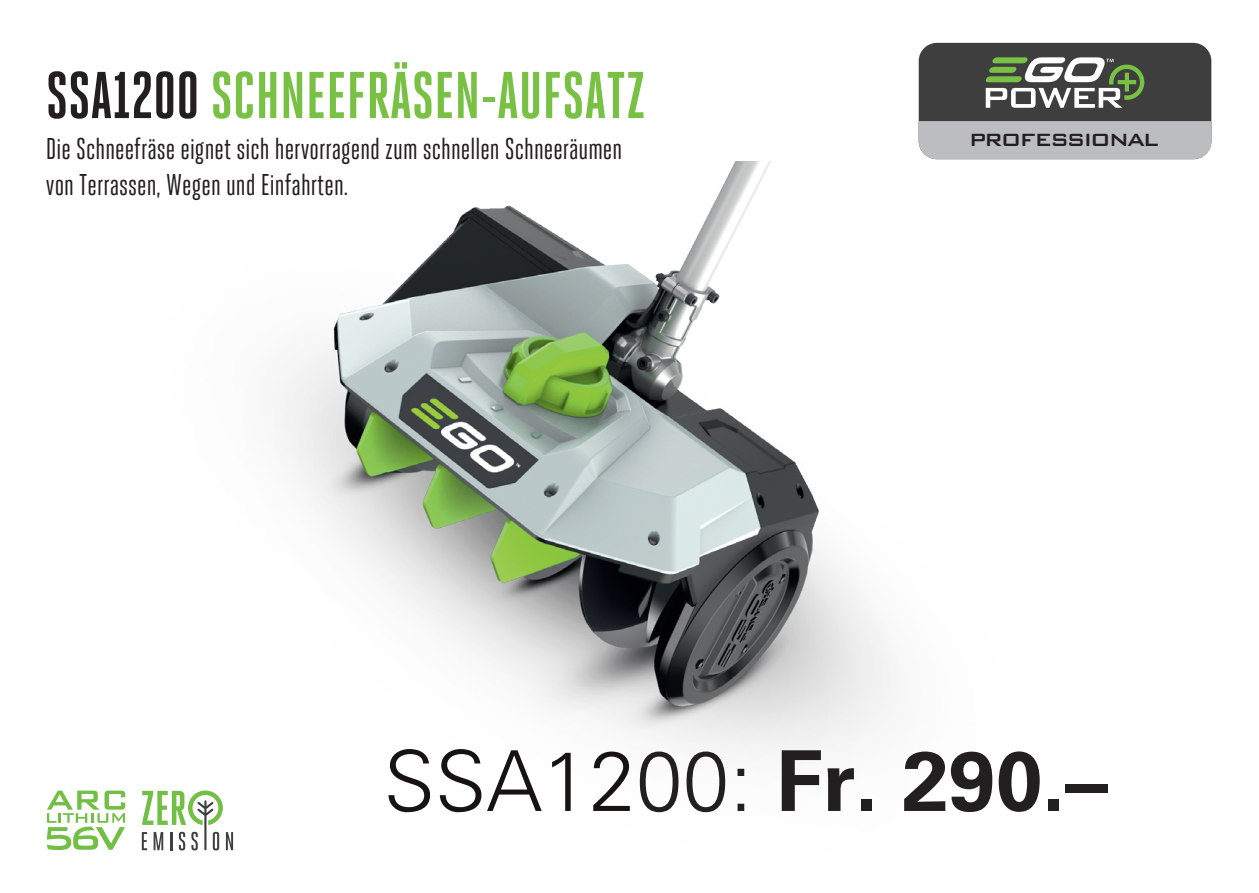
<style>
.page{position:relative;width:1259px;height:893px;background:#fff}
.page>*{position:absolute;margin:0;border:0;box-sizing:border-box;transform-origin:0 0}
.t1{font:700 84px "Univers LT Std";color:#231f20}
.t2{font:700 66px "Heroic Condensed";color:#79c144}
.t3{font:30px/36px "Heroic Condensed";color:#231f20}
.t4{font:500 23.7px "Bank Gothic BT";letter-spacing:-.095em;color:#231f20}
.s1{color:#231f20}
.s2{font-weight:300;color:#171313}
.s3{font-weight:300}
</style>
<div class="page">
<img style="left:57px;top:162px;width:834px;height:689px">
<div style="left:918px;top:43px;width:293px;height:116px;background:#3e3e3f;border-radius:18px"></div>
<div style="left:918px;top:121px;width:293px;height:38px;background:#bcbdc0"></div>
<svg style="left:985px;top:57px;width:159px;height:51px"></svg>
<svg style="left:47px;top:791px;width:78px;height:59px"></svg>
<svg style="left:142px;top:790px;width:91px;height:60px"></svg>
<p class="t2" style="left:46px;top:59px;width:601px"><span class="s1">SSA1200</span> SCHNEEFRÄSEN-AUFSATZ</p>
<p class="t3" style="left:46px;top:131px;width:578px">Die Schneefräse eignet sich hervorragend zum schnellen Schneeräumen von Terrassen, Wegen und Einfahrten.</p>
<p class="t4" style="left:969px;top:127px;width:192px">PROFESSIONAL</p>
<p class="t1" style="left:383px;top:732px;width:725px"><span class="s2">SSA12</span><span class="s3">00:</span> Fr. 290.–</p>
</div>
